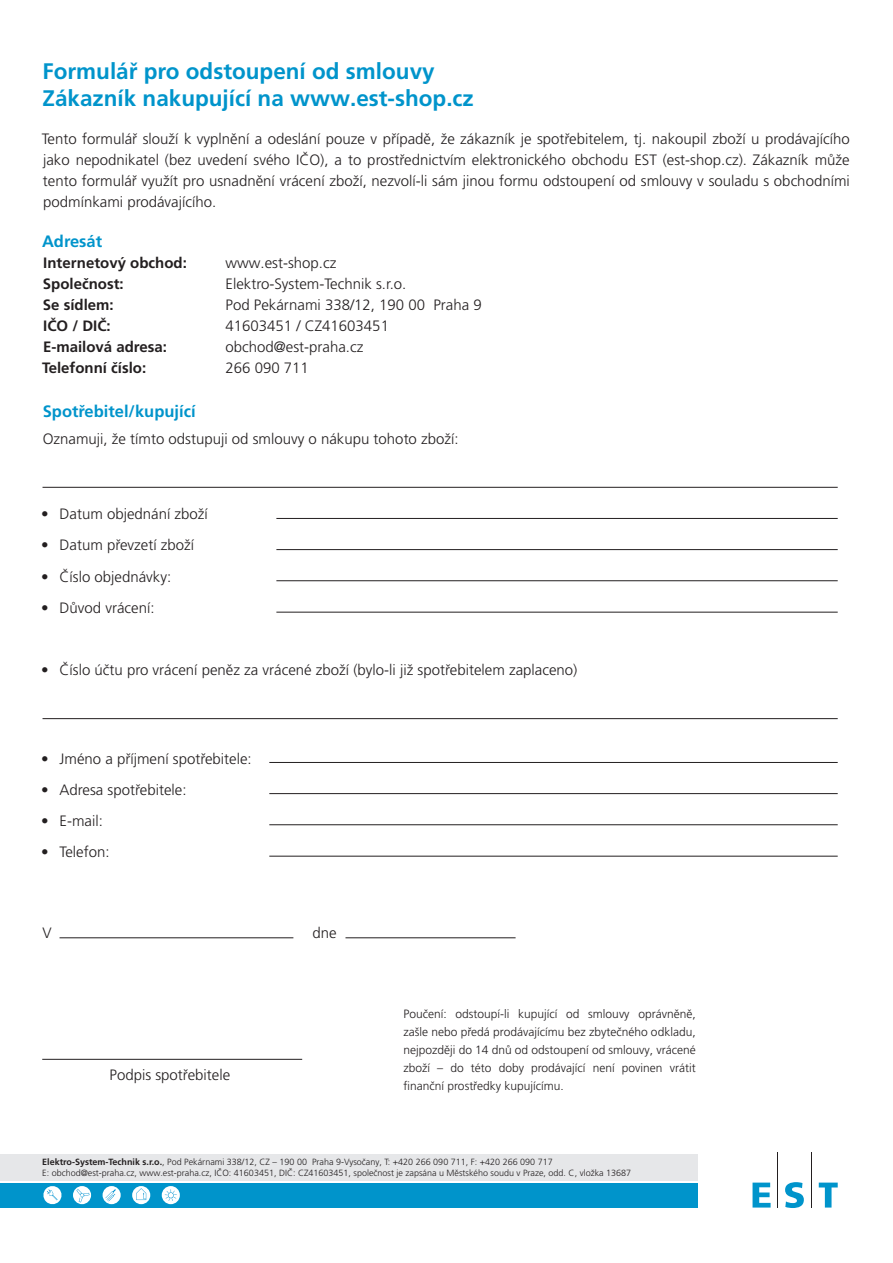
<style>
.page{position:relative;width:893px;height:1263px;background:#fff}
.page>*{position:absolute;margin:0;border:0;box-sizing:border-box;transform-origin:0 0}
.nadpis{font:700 22.5px "Frutiger LT Pro";color:#0094cb}
.odrazka{font:700 16.5px "Frutiger LT Pro";color:#0094cb}
.odrazka-2{font:300 15px/21px "Frutiger LT Pro";color:#231f20;text-align:justify}
.odrazka-3{font:700 15px "Frutiger LT Pro";color:#231f20}
.odrazka-4{font:300 12px/18px "Frutiger LT Pro";color:#231f20;text-align:justify}
.t1{font:300 9px "Frutiger LT Pro";color:#231f20}
.s1{font-weight:700}
</style>
<div class="page">
<svg style="left:752px;top:1182px;width:19px;height:25px"></svg>
<svg style="left:785px;top:1182px;width:19px;height:26px"></svg>
<svg style="left:819px;top:1182px;width:19px;height:25px"></svg>
<hr style="left:778px;top:1152px;width:1px;height:55px;background:#231f20">
<hr style="left:811px;top:1152px;width:1px;height:55px;background:#231f20">
<div style="left:0;top:1182px;width:697px;height:25px;background:#0094cb"></div>
<svg style="left:73px;top:1186px;width:18px;height:18px"></svg>
<svg style="left:76px;top:1189px;width:13px;height:13px"></svg>
<svg style="left:132px;top:1186px;width:18px;height:18px"></svg>
<svg style="left:136px;top:1188px;width:10px;height:12px"></svg>
<div style="left:162px;top:1186px;width:18px;height:18px;background:#fff;border-radius:50%"></div>
<div style="left:103px;top:1186px;width:18px;height:18px;background:#fff;border-radius:50%"></div>
<svg style="left:105px;top:1189px;width:11px;height:12px"></svg>
<svg style="left:43px;top:1186px;width:19px;height:19px"></svg>
<svg style="left:165px;top:1189px;width:12px;height:12px"></svg>
<div style="left:0;top:1154px;width:697px;height:26px;background:#e6e7e9"></div>
<hr style="left:276px;top:518px;width:562px;height:1px;background:#231f20">
<hr style="left:269px;top:762px;width:569px;height:1px;background:#231f20">
<hr style="left:276px;top:549px;width:562px;height:1px;background:#231f20">
<hr style="left:269px;top:793px;width:569px;height:1px;background:#231f20">
<hr style="left:276px;top:580px;width:562px;height:1px;background:#231f20">
<hr style="left:269px;top:824px;width:569px;height:1px;background:#231f20">
<hr style="left:276px;top:612px;width:562px;height:1px;background:#231f20">
<hr style="left:269px;top:856px;width:569px;height:1px;background:#231f20">
<hr style="left:60px;top:937px;width:233px;height:1px;background:#231f20">
<hr style="left:42px;top:1059px;width:260px;height:1px;background:#231f20">
<hr style="left:345px;top:937px;width:171px;height:1px;background:#231f20">
<hr style="left:43px;top:718px;width:795px;height:1px;background:#231f20">
<hr style="left:43px;top:487px;width:795px;height:1px;background:#231f20">
<p class="nadpis" style="left:43px;top:57px;width:394px">Formulář pro odstoupení od smlouvy</p>
<p class="nadpis" style="left:43px;top:84px;width:433px">Zákazník nakupující na www.est-shop.cz</p>
<p class="odrazka-2" style="left:42px;top:129px;width:809px">Tento formulář slouží k vyplnění a odeslání pouze v případě, že zákazník je spotřebitelem, tj. nakoupil zboží u prodávajícího jako nepodnikatel (bez uvedení svého IČO), a to prostřednictvím elektronického obchodu EST (est-shop.cz). Zákazník může tento formulář využít pro usnadnění vrácení zboží, nezvolí-li sám jinou formu odstoupení od smlouvy v souladu s obchodními podmínkami prodávajícího.</p>
<p class="odrazka" style="left:42px;top:231px;width:62px">Adresát</p>
<p class="odrazka-3" style="left:43px;top:254px;width:145px">Internetový obchod:</p>
<p class="odrazka-2" style="left:226px;top:252px;width:112px">www.est-shop.cz</p>
<p class="odrazka-3" style="left:43px;top:275px;width:82px">Společnost:</p>
<p class="odrazka-2" style="left:226px;top:273px;width:182px">Elektro-System-Technik s.r.o.</p>
<p class="odrazka-3" style="left:43px;top:296px;width:72px">Se sídlem:</p>
<p class="odrazka-2" style="left:226px;top:294px;width:258px">Pod Pekárnami 338/12, 190 00 Praha 9</p>
<p class="odrazka-3" style="left:43px;top:317px;width:69px">IČO / DIČ:</p>
<p class="odrazka-2" style="left:226px;top:315px;width:165px">41603451 / CZ41603451</p>
<p class="odrazka-3" style="left:43px;top:338px;width:125px">E-mailová adresa:</p>
<p class="odrazka-2" style="left:226px;top:336px;width:139px">obchod@est-praha.cz</p>
<p class="odrazka-3" style="left:42px;top:359px;width:106px">Telefonní číslo:</p>
<p class="odrazka-2" style="left:226px;top:357px;width:85px">266 090 711</p>
<p class="odrazka" style="left:43px;top:401px;width:154px">Spotřebitel/kupující</p>
<p class="odrazka-2" style="left:43px;top:428px;width:417px">Oznamuji, že tímto odstupuji od smlouvy o nákupu tohoto zboží:</p>
<p class="odrazka-2" style="left:41px;top:504px;width:168px">• Datum objednání zboží</p>
<p class="odrazka-2" style="left:41px;top:535px;width:155px">• Datum převzetí zboží</p>
<p class="odrazka-2" style="left:41px;top:566px;width:132px">• Číslo objednávky:</p>
<p class="odrazka-2" style="left:41px;top:597px;width:115px">• Důvod vrácení:</p>
<p class="odrazka-2" style="left:41px;top:660px;width:538px">• Číslo účtu pro vrácení peněz za vrácené zboží (bylo-li již spotřebitelem zaplaceno)</p>
<p class="odrazka-2" style="left:41px;top:748px;width:212px">• Jméno a příjmení spotřebitele:</p>
<p class="odrazka-2" style="left:41px;top:779px;width:147px">• Adresa spotřebitele:</p>
<p class="odrazka-2" style="left:41px;top:810px;width:63px">• E-mail:</p>
<p class="odrazka-2" style="left:41px;top:842px;width:70px">• Telefon:</p>
<p class="odrazka-2" style="left:43px;top:923px;width:11px">V</p>
<p class="odrazka-2" style="left:313px;top:923px;width:26px">dne</p>
<p class="odrazka-2" style="left:110px;top:1065px;width:122px">Podpis spotřebitele</p>
<p class="odrazka-4" style="left:403px;top:1005px;width:294px">Poučení: odstoupí-li kupující od smlouvy oprávněně, zašle nebo předá prodávajícímu bez zbytečného odkladu, nejpozději do 14 dnů od odstoupení od smlouvy, vrácené zboží – do této doby prodávající není povinen vrátit finanční prostředky kupujícímu.</p>
<p class="t1" style="left:42px;top:1157px;width:512px"><span class="s1">Elektro-System-Technik s.r.o.</span>, Pod Pekárnami 338/12, CZ – 190 00 Praha 9-Vysočany, T: +420 266 090 711, F: +420 266 090 717</p>
<p class="t1" style="left:42px;top:1168px;width:590px">E: obchod@est-praha.cz, www.est-praha.cz, IČO: 41603451, DIČ: CZ41603451, společnost je zapsána u Městského soudu v Praze, odd. C, vložka 13687</p>
</div>
